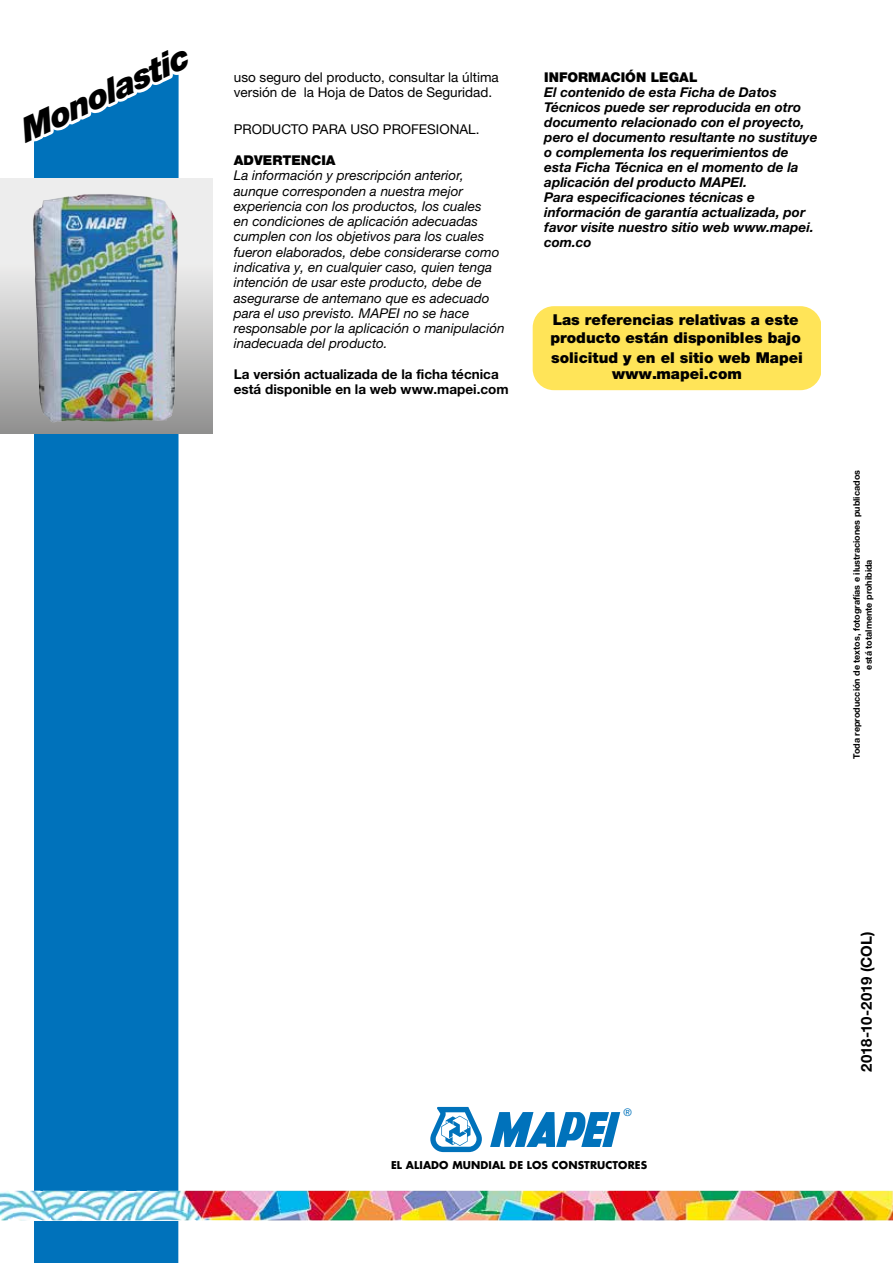
<style>
.page{position:relative;width:893px;height:1263px;background:#fff}
.page>*{position:absolute;margin:0;border:0;box-sizing:border-box;transform-origin:0 0}
.t1{font:italic 900 33.3px "Helvetica Neue LTW1 G";color:#000}
.t2{font:900 15px/18px "Helvetica Neue LTW1 G";color:#000}
.t3{font:700 15px "Helvetica Neue LTW1 G";letter-spacing:-.005em;color:#000}
.t4{font:italic 13.5px/15.3px "Helvetica Neue LTW1 G";color:#000}
.t5{font:italic 700 13.5px/15px "Helvetica Neue LTW1 G";color:#000}
.t6{font:13.5px/15.3px "Helvetica Neue LTW1 G";color:#000}
.t7{font:700 13.5px/15.3px "Helvetica Neue LTW1 G";color:#000}
.t8{font:900 13.5px "Helvetica Neue LTW1 G";color:#000}
.t9{font:700 10.5px "Futura";letter-spacing:.01em;color:#000}
.t10{font:10.5px "Helvetica Neue LTW1 G";color:#0072bb}
.t11{font:700 9px/12px "Helvetica Neue LTW1 G";color:#000;text-align:center}
</style>
<div class="page">
<div style="left:34px;top:157px;width:145px;height:1106px;background:#0072bb"></div>
<img style="left:0;top:1191px;width:893px;height:29px">
<svg style="left:490px;top:1112px;width:130px;height:35px"></svg>
<svg style="left:430px;top:1107px;width:52px;height:45px"></svg>
<svg style="left:0;top:179px;width:213px;height:255px;background:#ccc"></svg>
<img style="left:33px;top:194px;width:143px;height:228px">
<svg style="left:34px;top:73px;width:145px;height:84px"></svg>
<div style="left:533px;top:306px;width:288px;height:84px;background:#ffe458"></div>
<h1 class="t1" style="left:12px;top:114px;width:184px;rotate:-25deg">Monolastic</h1>
<p class="t6" style="left:234px;top:69px;width:266px">uso seguro del producto, consultar la última versión de la Hoja de Datos de Seguridad.</p>
<p class="t6" style="left:234px;top:122px;width:247px">PRODUCTO PARA USO PROFESIONAL.</p>
<p class="t8" style="left:234px;top:152px;width:103px">ADVERTENCIA</p>
<p class="t4" style="left:234px;top:168px;width:272px">La información y prescripción anterior, aunque corresponden a nuestra mejor experiencia con los productos, los cuales<br>en condiciones de aplicación adecuadas cumplen con los objetivos para los cuales fueron elaborados, debe considerarse como indicativa y, en cualquier caso, quien tenga intención de usar este producto, debe de asegurarse de antemano que es adecuado para el uso previsto. MAPEI no se hace responsable por la aplicación o manipulación inadecuada del producto.</p>
<p class="t7" style="left:234px;top:366px;width:276px">La versión actualizada de la ficha técnica está disponible en la web www.mapei.com</p>
<p class="t8" style="left:544px;top:69px;width:155px">INFORMACIÓN LEGAL</p>
<p class="t5" style="left:544px;top:85px;width:275px">El contenido de esta Ficha de Datos Técnicos puede ser reproducida en otro documento relacionado con el proyecto, pero el documento resultante no sustituye o complementa los requerimientos de esta Ficha Técnica en el momento de la aplicación del producto MAPEI.<br>Para especificaciones técnicas e información de garantía actualizada, por favor visite nuestro sitio web www.mapei. com.co</p>
<p class="t2" style="left:550px;top:311px;width:252px">Las referencias relativas a este producto están disponibles bajo</p>
<p class="t2" style="left:551px;top:349px;width:253px;line-height:16.5px;text-align:center">solicitud y en el sitio web Mapei www.mapei.com</p>
<p class="t11" style="left:850px;top:759px;width:290px;rotate:-90deg">Toda reproducción de textos, fotografías e ilustraciones publicados está totalmente prohibida</p>
<p class="t10" style="left:624px;top:1106px;width:10px">®</p>
<p class="t9" style="left:391px;top:1158px;width:258px">EL ALIADO MUNDIAL DE LOS CONSTRUCTORES</p>
<p class="t3" style="left:857px;top:1071px;width:142px;rotate:-90deg">2018-10-2019 (COL)</p>
</div>
